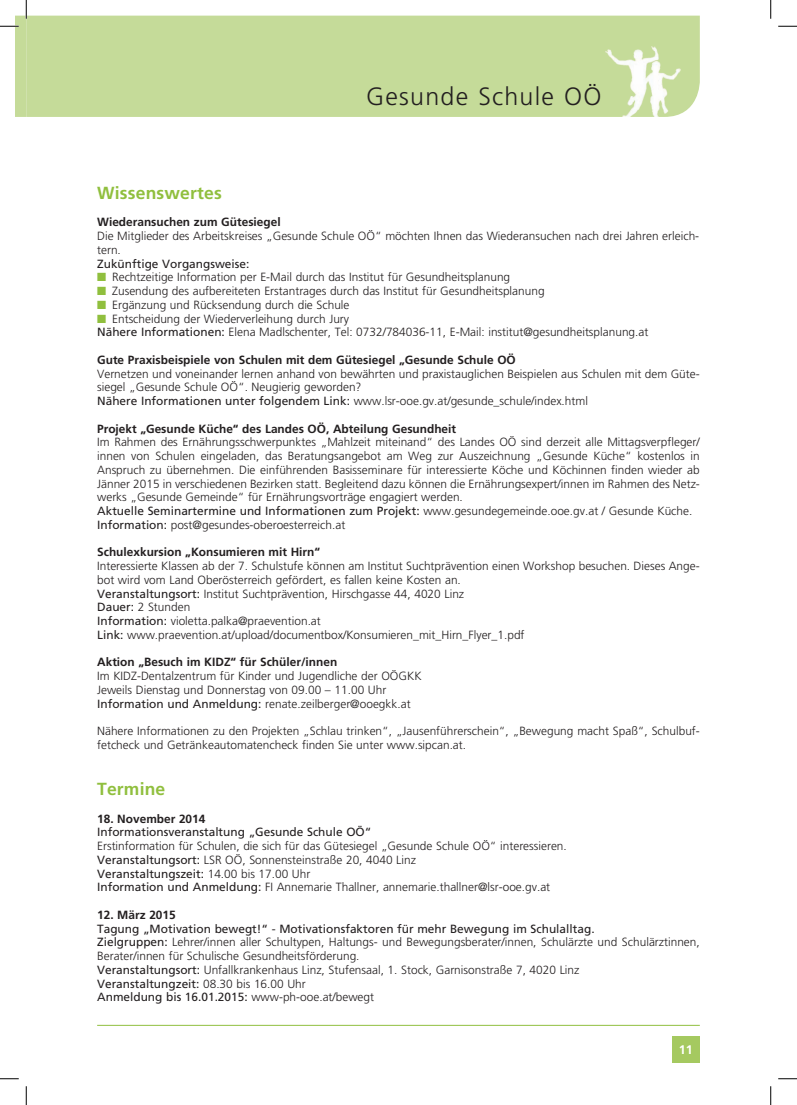
<style>
.page{position:relative;width:797px;height:1105px;background:#fff}
.page>*{position:absolute;margin:0;border:0;box-sizing:border-box;transform-origin:0 0}
.t1{font:300 25px "Frutiger LT Std";letter-spacing:.05em;color:#231f20}
.t2{font:700 17.5px "Frutiger LT Std";letter-spacing:.01em;color:#90bf3e}
.t3{font:700 12.5px "Frutiger LT Std";color:#fff}
.t4{font:300 11.88px/13.8px "Frutiger LT Std";color:#231f20}
.t5{font:700 11.88px "Frutiger LT Std";color:#231f20}
.t6{font:11.88px "Frutiger LT Std";color:#231f20}
.s1{color:#90bf3e}
.s2{font-weight:400}
</style>
<div class="page">
<div style="left:27px;top:16px;width:672px;height:101px;background:#c5db99"></div>
<img style="left:605px;top:47px;width:75px;height:70px">
<hr style="left:97px;top:1025px;width:602px;height:1px;background:#90bf3e">
<div style="left:672px;top:1036px;width:27px;height:27px;background:#a5c960"></div>
<svg style="left:778px;top:25px;width:19px;height:2px"></svg>
<svg style="left:0;top:1078px;width:19px;height:1px"></svg>
<svg style="left:778px;top:1078px;width:19px;height:1px"></svg>
<svg style="left:0;top:0;width:27px;height:117px"></svg>
<svg style="left:25px;top:1086px;width:2px;height:19px"></svg>
<svg style="left:770px;top:0;width:1px;height:19px"></svg>
<svg style="left:770px;top:1086px;width:1px;height:19px"></svg>
<h1 class="t1" style="left:366px;top:82px;width:237px">Gesunde Schule OÖ</h1>
<h2 class="t2" style="left:97px;top:182px;width:126px">Wissenswertes</h2>
<p class="t5" style="left:97px;top:215px;width:185px">Wiederansuchen zum Gütesiegel</p>
<p class="t4" style="left:97px;top:229px;width:603px">Die Mitglieder des Arbeitskreises „Gesunde Schule OÖ“ möchten Ihnen das Wiederansuchen nach drei Jahren erleich&shy;tern.</p>
<p class="t6" style="left:97px;top:256px;width:154px">Zukünftige Vorgangsweise:</p>
<p class="t4" style="left:97px;top:271px;width:414px"><span class="s1">■</span> Rechtzeitige Information per E-Mail durch das Institut für Gesundheitsplanung</p>
<p class="t4" style="left:97px;top:284px;width:449px"><span class="s1">■</span> Zusendung des aufbereiteten Erstantrages durch das Institut für Gesundheitsplanung</p>
<p class="t4" style="left:97px;top:298px;width:254px"><span class="s1">■</span> Ergänzung und Rücksendung durch die Schule</p>
<p class="t4" style="left:97px;top:312px;width:552px"><span class="s1">■</span> Entscheidung der Wiederverleihung durch Jury<br><span class="s2">Nähere Informationen:</span> Elena Madlschenter, Tel: 0732/784036-11, E-Mail: institut@gesundheitsplanung.at</p>
<p class="t5" style="left:97px;top:353px;width:420px">Gute Praxisbeispiele von Schulen mit dem Gütesiegel „Gesunde Schule OÖ</p>
<p class="t4" style="left:97px;top:367px;width:604px">Vernetzen und voneinander lernen anhand von bewährten und praxistauglichen Beispielen aus Schulen mit dem Güte&shy;siegel „Gesunde Schule OÖ“. Neugierig geworden?<br><span class="s2">Nähere Informationen unter folgendem Link:</span> www.lsr-ooe.gv.at/gesunde_schule/index.html</p>
<p class="t5" style="left:97px;top:421px;width:360px">Projekt „Gesunde Küche“ des Landes OÖ, Abteilung Gesundheit</p>
<p class="t4" style="left:97px;top:436px;width:604px">Im Rahmen des Ernährungsschwerpunktes „Mahlzeit miteinand“ des Landes OÖ sind derzeit alle Mittagsverpfleger/ innen von Schulen eingeladen, das Beratungsangebot am Weg zur Auszeichnung „Gesunde Küche“ kostenlos in Anspruch zu übernehmen. Die einführenden Basisseminare für interessierte Köche und Köchinnen finden wieder ab Jänner 2015 in verschiedenen Bezirken statt. Begleitend dazu können die Ernährungsexpert/innen im Rahmen des Netz&shy;werks „Gesunde Gemeinde“ für Ernährungsvorträge engagiert werden.<br><span class="s2">Aktuelle Seminartermine und Informationen zum Projekt:</span> www.gesundegemeinde.ooe.gv.at / Gesunde Küche.<br><span class="s2">Information:</span> post@gesundes-oberoesterreich.at</p>
<p class="t5" style="left:97px;top:545px;width:224px">Schulexkursion „Konsumieren mit Hirn“</p>
<p class="t4" style="left:97px;top:559px;width:604px">Interessierte Klassen ab der 7. Schulstufe können am Institut Suchtprävention einen Workshop besuchen. Dieses Ange&shy;bot wird vom Land Oberösterreich gefördert, es fallen keine Kosten an.<br><span class="s2">Veranstaltungsort:</span> Institut Suchtprävention, Hirschgasse 44, 4020 Linz<br><span class="s2">Dauer:</span> 2 Stunden<br><span class="s2">Information:</span> violetta.palka@praevention.at<br><span class="s2">Link:</span> www.praevention.at/upload/documentbox/Konsumieren_mit_Hirn_Flyer_1.pdf</p>
<p class="t5" style="left:97px;top:655px;width:242px">Aktion „Besuch im KIDZ“ für Schüler/innen</p>
<p class="t4" style="left:97px;top:669px;width:326px">Im KIDZ-Dentalzentrum für Kinder und Jugendliche der OÖGKK<br>Jeweils Dienstag und Donnerstag von 09.00 – 11.00 Uhr<br><span class="s2">Information und Anmeldung:</span> renate.zeilberger@ooegkk.at</p>
<p class="t4" style="left:97px;top:724px;width:604px">Nähere Informationen zu den Projekten „Schlau trinken“, „Jausenführerschein“, „Bewegung macht Spaß“, Schulbuf&shy;fetcheck und Getränkeautomatencheck finden Sie unter www.sipcan.at.</p>
<h2 class="t2" style="left:97px;top:779px;width:70px">Termine</h2>
<p class="t5" style="left:97px;top:811px;width:110px">18. November 2014</p>
<p class="t6" style="left:97px;top:825px;width:276px">Informationsveranstaltung „Gesunde Schule OÖ“</p>
<p class="t4" style="left:97px;top:839px;width:471px">Erstinformation für Schulen, die sich für das Gütesiegel „Gesunde Schule OÖ“ interessieren.<br><span class="s2">Veranstaltungsort:</span> LSR OÖ, Sonnensteinstraße 20, 4040 Linz<br><span class="s2">Veranstaltungszeit:</span> 14.00 bis 17.00 Uhr<br><span class="s2">Information und Anmeldung:</span> FI Annemarie Thallner, annemarie.thallner@lsr-ooe.gv.at</p>
<p class="t5" style="left:97px;top:908px;width:80px">12. März 2015</p>
<p class="t4" style="left:97px;top:922px;width:604px"><span class="s2">Tagung „Motivation bewegt!“ - Motivationsfaktoren für mehr Bewegung im Schulalltag.<br>Zielgruppen:</span> Lehrer/innen aller Schultypen, Haltungs- und Bewegungsberater/innen, Schulärzte und Schulärztinnen, Berater/innen für Schulische Gesundheitsförderung.<br><span class="s2">Veranstaltungsort:</span> Unfallkrankenhaus Linz, Stufensaal, 1. Stock, Garnisonstraße 7, 4020 Linz<br><span class="s2">Veranstaltungzeit:</span> 08.30 bis 16.00 Uhr<br><span class="s2">Anmeldung bis 16.01.2015:</span> www-ph-ooe.at/bewegt</p>
<p class="t3" style="left:678px;top:1042px;width:15px">11</p>
</div>
